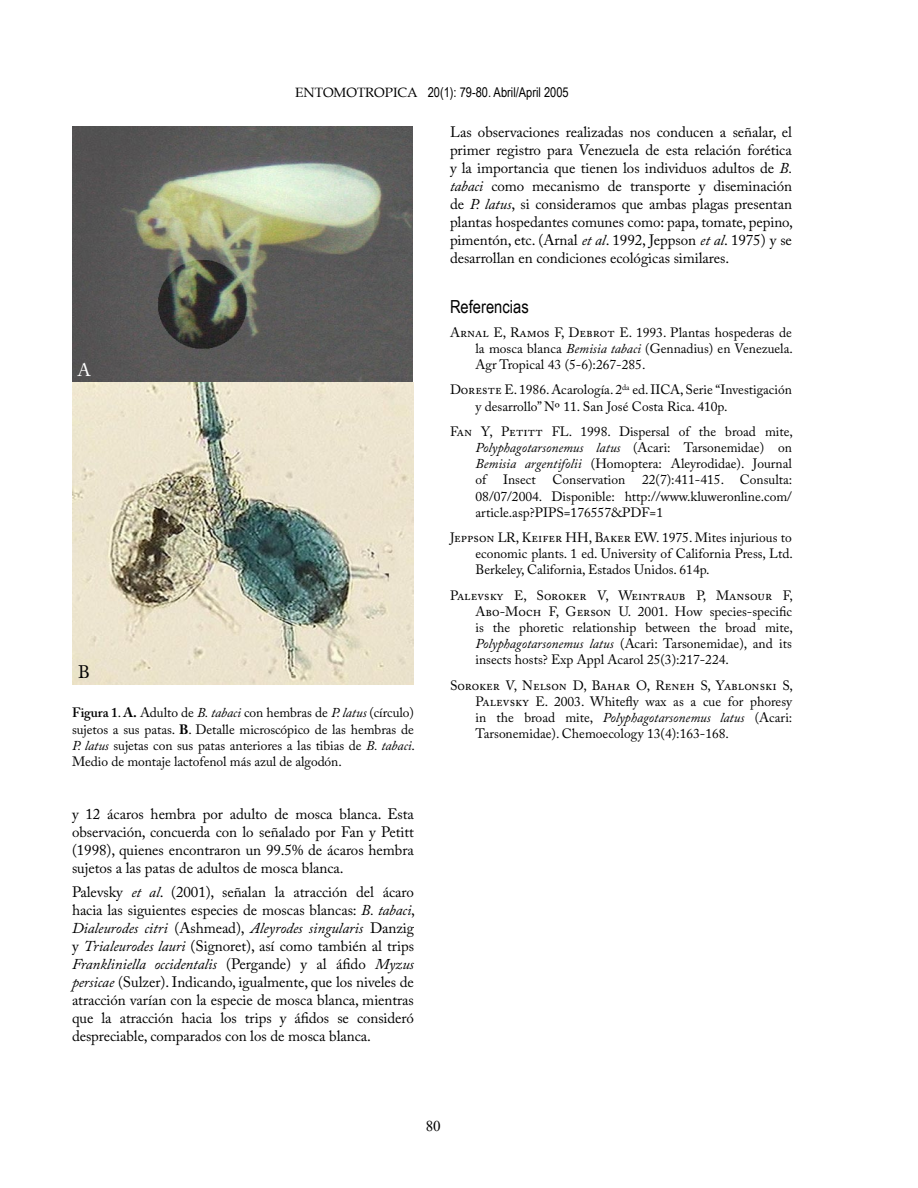
<style>
.page{position:relative;width:918px;height:1188px;background:#fff}
.page>*{position:absolute;margin:0;border:0;box-sizing:border-box;transform-origin:0 0}
.Subtitulos{font:18px "Arial Narrow";color:#000}
.t1{font:18px "Adobe Caslon Pro";color:#fff}
.t2{font:18px "Adobe Caslon Pro";color:#000}
.t3{font:15px/18px "Adobe Caslon Pro";letter-spacing:-.005em;color:#000;text-align:justify}
.t4{font:15px "Times New Roman";color:#000}
.Citas{font:13.5px/16.2px "Adobe Caslon Pro";color:#000;text-align:justify}
.Cuadros{font:13.5px/16.2px "Adobe Caslon Pro";letter-spacing:-.005em;color:#000;text-align:justify}
.t5{font:13.5px "Arial Narrow";color:#000}
.s1{font-family:"Book Antiqua"}
.s2{font-weight:600}
.s3{font-weight:700}
.s4{font-style:italic}
</style>
<div class="page">
<img style="left:72px;top:126px;width:342px;height:558px">
<p class="t5" style="left:295px;top:83px;width:275px"><span class="s1">ENTOMOTROPICA</span> 20(1): 79-80. Abril/April 2005</p>
<p class="t1" style="left:78px;top:359px;width:15px">A</p>
<p class="t2" style="left:78px;top:661px;width:13px">B</p>
<p class="Cuadros" style="left:72px;top:705px;width:344px"><span class="s2">Figura 1</span>. <span class="s3">A.</span> Adulto de <span class="s4">B. tabaci</span> con hembras de <span class="s4">P. latus</span> (círculo) sujetos a sus patas. <span class="s3">B</span>. Detalle microscópico de las hembras de <span class="s4">P. latus</span> sujetas con sus patas anteriores a las tibias de <span class="s4">B. tabaci</span>.<br>Medio de montaje lactofenol más azul de algodón.</p>
<p class="t3" style="left:72px;top:805px;width:344px">y 12 ácaros hembra por adulto de mosca blanca. Esta observación, concuerda con lo señalado por Fan y Petitt (1998), quienes encontraron un 99.5% de ácaros hembra sujetos a las patas de adultos de mosca blanca.</p>
<p class="t3" style="left:72px;top:883px;width:345px">Palevsky <span class="s4">et al</span>. (2001), señalan la atracción del ácaro hacia las siguientes especies de moscas blancas: <span class="s4">B. tabaci</span>, <span class="s4">Dialeurodes citri</span> (Ashmead), <span class="s4">Aleyrodes singularis</span> Danzig y <span class="s4">Trialeurodes lauri</span> (Signoret), así como también al trips <span class="s4">Frankliniella occidentalis</span> (Pergande) y al áfido <span class="s4">Myzus persicae</span> (Sulzer). Indicando, igualmente, que los niveles de atracción varían con la especie de mosca blanca, mientras que la atracción hacia los trips y áfidos se consideró despreciable, comparados con los de mosca blanca.</p>
<p class="t3" style="left:450px;top:123px;width:345px">Las observaciones realizadas nos conducen a señalar, el primer registro para Venezuela de esta relación forética y la importancia que tienen los individuos adultos de <span class="s4">B. tabaci</span> como mecanismo de transporte y diseminación de <span class="s4">P. latus</span>, si consideramos que ambas plagas presentan plantas hospedantes comunes como: papa, tomate, pepino, pimentón, etc. (Arnal <span class="s4">et al</span>. 1992, Jeppson <span class="s4">et al</span>. 1975) y se desarrollan en condiciones ecológicas similares.</p>
<p class="Subtitulos" style="left:450px;top:294px;width:80px">Referencias</p>
<p class="Citas" style="left:476px;top:324px;width:319px;text-indent:-26px">ARNAL E, RAMOS F, DEBROT E. 1993. Plantas hospederas de la mosca blanca <span class="s4">Bemisia tabaci</span> (Gennadius) en Venezuela.<br>Agr Tropical 43 (5-6):267-285.</p>
<p class="Citas" style="left:476px;top:382px;width:318px;text-indent:-26px">DORESTE E. 1986. Acarología. 2<sup>da</sup> ed. IICA, Serie “Investigación y desarrollo” Nº 11. San José Costa Rica. 410p.</p>
<p class="Citas" style="left:476px;top:423px;width:319px;text-indent:-26px">FAN Y, PETITT FL. 1998. Dispersal of the broad mite, <span class="s4">Polyphagotarsonemus latus</span> (Acari: Tarsonemidae) on <span class="s4">Bemisia argentifolii</span> (Homoptera: Aleyrodidae). Journal of Insect Conservation 22(7):411-415. Consulta:<br>08/07/2004. Disponible: http://www.kluweronline.com/ article.asp?PIPS=176557&amp;PDF=1</p>
<p class="Citas" style="left:476px;top:529px;width:319px;text-indent:-26px">JEPPSON LR, KEIFER HH, BAKER EW. 1975. Mites injurious to economic plants. 1 ed. University of California Press, Ltd.<br>Berkeley, California, Estados Unidos. 614p.</p>
<p class="Citas" style="left:476px;top:587px;width:319px;text-indent:-26px">PALEVSKY E, SOROKER V, WEINTRAUB P, MANSOUR F, ABO-MOCH F, GERSON U. 2001. How species-specific is the phoretic relationship between the broad mite, <span class="s4">Polyphagotarsonemus latus</span> (Acari: Tarsonemidae), and its insects hosts? Exp Appl Acarol 25(3):217-224.</p>
<p class="Citas" style="left:476px;top:677px;width:319px;text-indent:-26px">SOROKER V, NELSON D, BAHAR O, RENEH S, YABLONSKI S, PALEVSKY E. 2003. Whitefly wax as a cue for phoresy in the broad mite, <span class="s4">Polyphagotarsonemus latus</span> (Acari:<br>Tarsonemidae). Chemoecology 13(4):163-168.</p>
<p class="t4" style="left:426px;top:1116px;width:16px">80</p>
</div>
